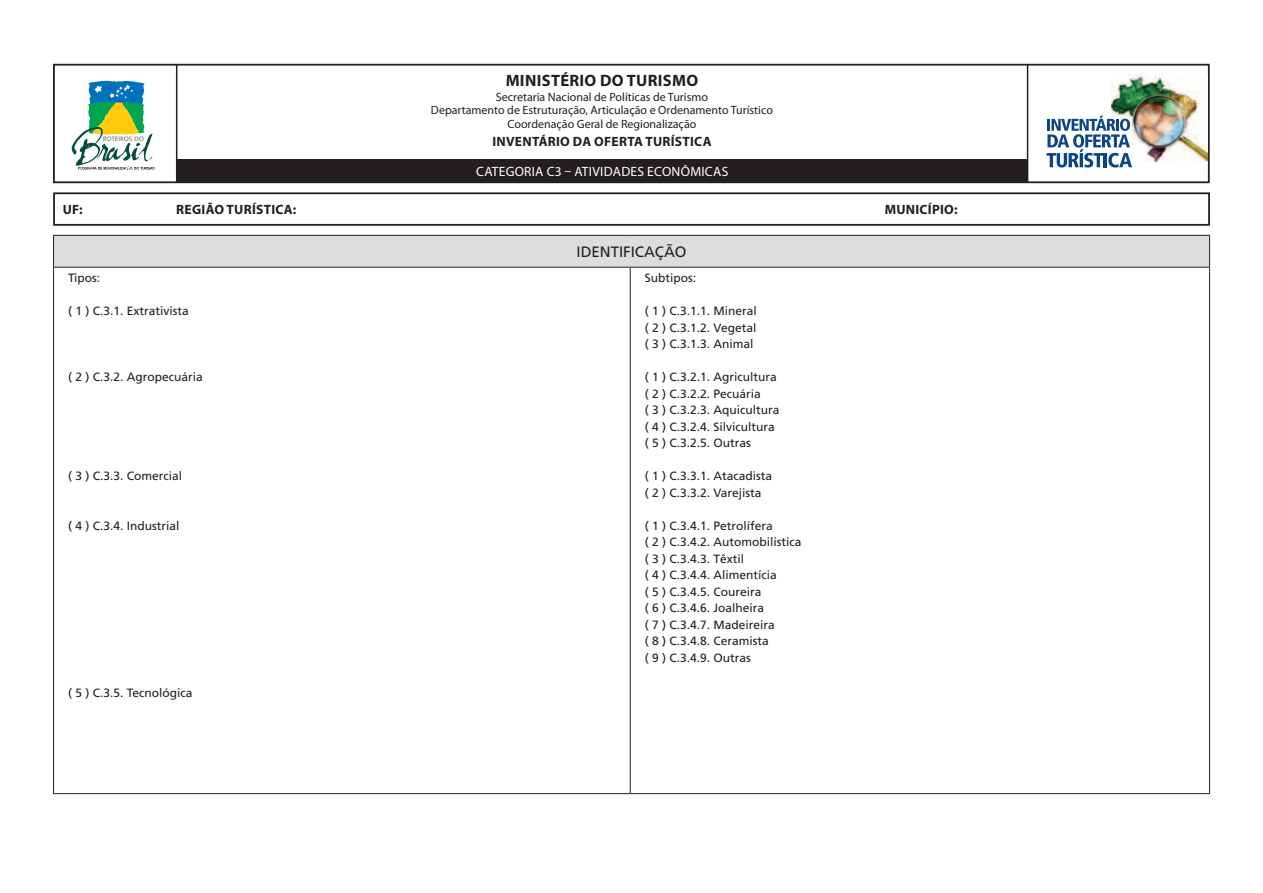
<style>
.page{position:relative;width:1263px;height:893px;background:#fff}
.page>*{position:absolute;margin:0;border:0;box-sizing:border-box;transform-origin:0 0}
.t1{font:700 16.5px "Myriad Pro";letter-spacing:.02em;color:#231f20}
.t2{font:15px "Frutiger";color:#231f20}
.t3{font:700 13.5px "Myriad Pro";letter-spacing:.02em;color:#231f20}
.t4{font:13.5px "Myriad Pro";letter-spacing:.02em;color:#fff}
.t5{font:12px/16.5px "Frutiger";color:#231f20}
.t6{font:12px/13.5px "Myriad Pro";color:#231f20;text-align:center}
</style>
<div class="page">
<div style="left:53px;top:64px;width:1157px;height:119px;border:2px solid #231f20"></div>
<div style="left:176px;top:159px;width:851px;height:24px;background:#231f20"></div>
<hr style="left:176px;top:65px;width:1px;height:117px;background:#231f20">
<hr style="left:1027px;top:65px;width:1px;height:117px;background:#231f20">
<img style="left:1112px;top:74px;width:95px;height:89px">
<svg style="left:1046px;top:116px;width:86px;height:52px"></svg>
<svg style="left:72px;top:81px;width:83px;height:89px"></svg>
<div style="left:53px;top:192px;width:1157px;height:34px;border:2px solid #231f20"></div>
<div style="left:54px;top:235px;width:1155px;height:32px;background:#dcdddf"></div>
<hr style="left:53px;top:268px;width:1px;height:525px;background:#231f20">
<hr style="left:630px;top:268px;width:1px;height:525px;background:#231f20">
<hr style="left:1209px;top:268px;width:1px;height:525px;background:#231f20">
<hr style="left:53px;top:793px;width:577px;height:1px;background:#231f20">
<hr style="left:630px;top:793px;width:580px;height:1px;background:#231f20">
<hr style="left:53px;top:235px;width:577px;height:1px;background:#231f20">
<hr style="left:53px;top:236px;width:1px;height:31px;background:#231f20">
<hr style="left:630px;top:235px;width:580px;height:1px;background:#231f20">
<hr style="left:1209px;top:236px;width:1px;height:31px;background:#231f20">
<hr style="left:53px;top:267px;width:577px;height:1px;background:#231f20">
<hr style="left:630px;top:267px;width:580px;height:1px;background:#231f20">
<h1 class="t1" style="left:506px;top:70px;width:194px">MINISTÉRIO DO TURISMO</h1>
<p class="t6" style="left:431px;top:90px;width:343px">Secretaria Nacional de Políticas de Turismo<br>Departamento de Estruturação, Articulação e Ordenamento Turístico<br>Coordenação Geral de Regionalização</p>
<p class="t3" style="left:492px;top:133px;width:221px">INVENTÁRIO DA OFERTA TURÍSTICA</p>
<p class="t4" style="left:476px;top:163px;width:254px">CATEGORIA C3 – ATIVIDADES ECONÔMICAS</p>
<p class="t3" style="left:63px;top:201px;width:21px">UF:</p>
<p class="t3" style="left:176px;top:201px;width:122px">REGIÃO TURÍSTICA:</p>
<p class="t3" style="left:885px;top:201px;width:74px">MUNICÍPIO:</p>
<p class="t2" style="left:576px;top:243px;width:112px">IDENTIFICAÇÃO</p>
<p class="t5" style="left:68px;top:270px;width:34px">Tipos:</p>
<p class="t5" style="left:68px;top:303px;width:122px">( 1 ) C.3.1. Extrativista</p>
<p class="t5" style="left:645px;top:270px;width:53px">Subtipos:</p>
<p class="t5" style="left:645px;top:303px;width:114px;text-align:justify">( 1 ) C.3.1.1. Mineral ( 2 ) C.3.1.2. Vegetal ( 3 ) C.3.1.3. Animal</p>
<p class="t5" style="left:645px;top:369px;width:136px">( 1 ) C.3.2.1. Agricultura ( 2 ) C.3.2.2. Pecuária<br>( 3 ) C.3.2.3. Aquicultura ( 4 ) C.3.2.4. Silvicultura ( 5 ) C.3.2.5. Outras</p>
<p class="t5" style="left:645px;top:468px;width:129px">( 1 ) C.3.3.1. Atacadista ( 2 ) C.3.3.2. Varejista</p>
<p class="t5" style="left:645px;top:517px;width:158px">( 1 ) C.3.4.1. Petrolífera<br>( 2 ) C.3.4.2. Automobilística ( 3 ) C.3.4.3. Têxtil<br>( 4 ) C.3.4.4. Alimentícia<br>( 5 ) C.3.4.5. Coureira<br>( 6 ) C.3.4.6. Joalheira<br>( 7 ) C.3.4.7. Madeireira<br>( 8 ) C.3.4.8. Ceramista<br>( 9 ) C.3.4.9. Outras</p>
<p class="t5" style="left:68px;top:369px;width:136px">( 2 ) C.3.2. Agropecuária</p>
<p class="t5" style="left:68px;top:468px;width:116px">( 3 ) C.3.3. Comercial</p>
<p class="t5" style="left:68px;top:517px;width:113px">( 4 ) C.3.4. Industrial</p>
<p class="t5" style="left:68px;top:685px;width:126px">( 5 ) C.3.5. Tecnológica</p>
</div>
